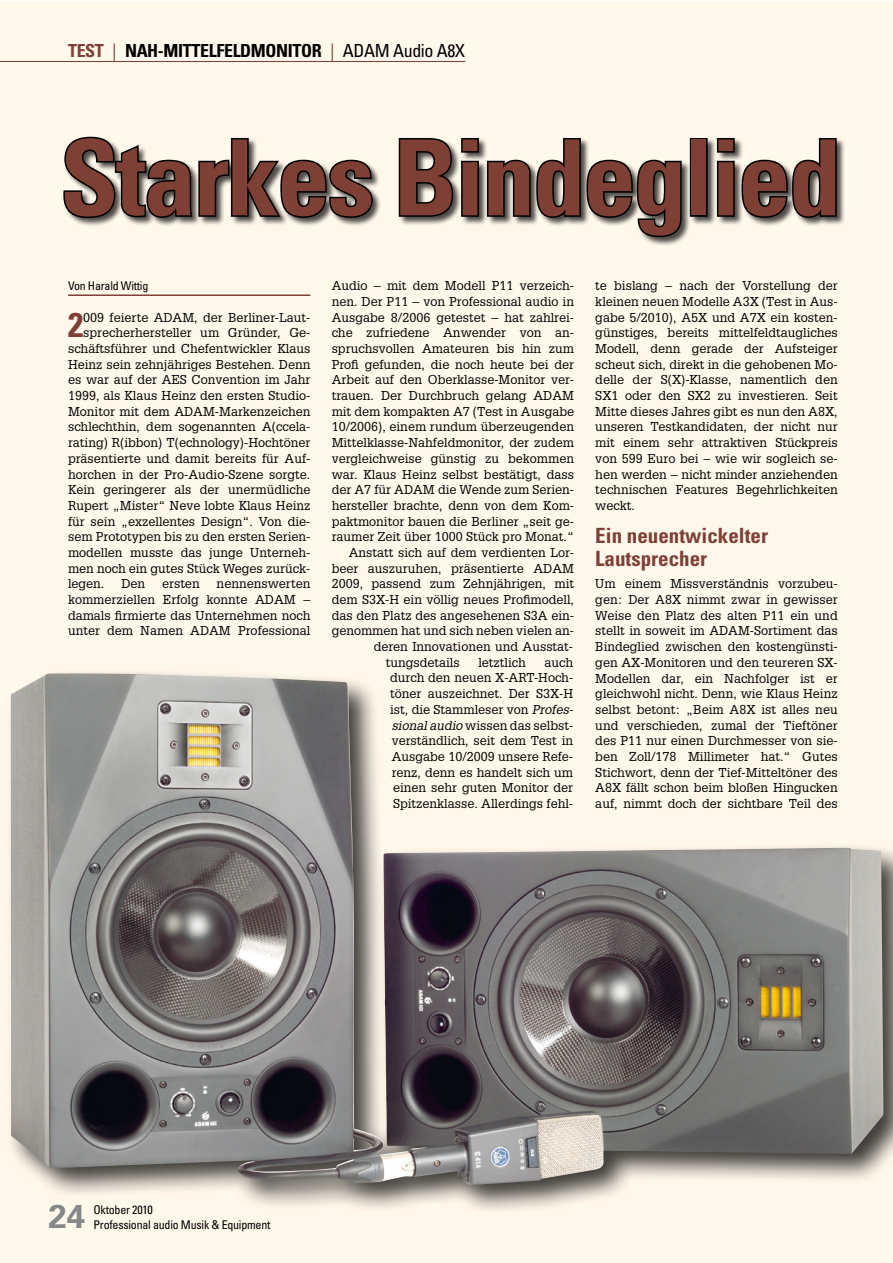
<style>
.page{position:relative;width:893px;height:1263px;background:#fff}
.page>*{position:absolute;margin:0;border:0;box-sizing:border-box;transform-origin:0 0}
.t1{font:700 condensed 105px "Univers LT";letter-spacing:-.02em;color:#7e4034}
.t2{font:700 condensed 34.35px "Univers LT";color:#7e4034}
.t3{font:700 33px "Univers LT";color:#87888a}
.t4{font:700 condensed 21px/22.5px "Univers LT";color:#7e4034}
.t5{font:700 condensed 18px "Univers LT";letter-spacing:-.02em;color:#000}
.t6{font:12.6px/15.8px "Glypha LT Std";color:#000;text-align:justify}
.t7{font:condensed 12px/14.4px "Univers LT";letter-spacing:-.02em;color:#000}
.s1{color:#7e4034}
.s2{font-weight:400;color:#7e4034}
.s3{font-weight:400}
.s4{font-style:italic}
</style>
<div class="page">
<div style="left:0;top:1px;width:892px;height:1262px;background:#fff8eb"></div>
<hr style="left:0;top:61px;width:466px;height:1px;background:#7e4034">
<div style="left:5px;top:667px;width:887px;height:549px;background:#000;opacity:.75"></div>
<img style="left:11px;top:673px;width:872px;height:512px">
<hr style="left:68px;top:294px;width:242px;height:2px;background:#7e4034">
<div style="left:63px;top:137px;width:782px;height:109px;background:#000;opacity:.7"></div>
<svg style="left:63px;top:136px;width:311px;height:84px"></svg>
<svg style="left:397px;top:137px;width:286px;height:102px"></svg>
<div style="left:690px;top:138px;width:18px;height:79px;border:3px solid #000"></div>
<svg style="left:715px;top:137px;width:123px;height:82px"></svg>
<h3 class="t5" style="left:68px;top:39px;width:399px"><span class="s1">TEST</span> <span class="s2">|</span> NAH-MITTELFELDMONITOR <span class="s2">|</span> <span class="s3">ADAM Audio A8X</span></h3>
<h1 class="t1" style="left:60px;top:114px;width:782px">Starkes Bindeglied</h1>
<p class="t7" style="left:68px;top:279px;width:82px">Von Harald Wittig</p>
<h2 class="t2" style="left:68px;top:304px;width:17px">2</h2>
<p class="t6" style="left:83px;top:309px;width:229px">009 feierte ADAM, der Berliner-Laut-</p>
<p class="t6" style="left:83px;top:325px;width:229px">sprecherhersteller um Gründer, Ge-</p>
<p class="t6" style="left:68px;top:340px;width:244px">schäftsführer und Chefentwickler Klaus</p>
<p class="t6" style="left:68px;top:356px;width:244px">Heinz sein zehnjähriges Bestehen. Denn</p>
<p class="t6" style="left:68px;top:372px;width:244px">es war auf der AES Convention im Jahr</p>
<p class="t6" style="left:68px;top:387px;width:244px">1999, als Klaus Heinz den ersten Studio-</p>
<p class="t6" style="left:68px;top:403px;width:244px">Monitor mit dem ADAM-Markenzeichen</p>
<p class="t6" style="left:68px;top:419px;width:244px">schlechthin, dem sogenannten A(ccela-</p>
<p class="t6" style="left:68px;top:434px;width:244px">rating) R(ibbon) T(echnology)-Hochtöner</p>
<p class="t6" style="left:68px;top:450px;width:244px">präsentierte und damit bereits für Auf-</p>
<p class="t6" style="left:68px;top:466px;width:244px">horchen in der Pro-Audio-Szene sorgte.</p>
<p class="t6" style="left:68px;top:482px;width:244px">Kein geringerer als der unermüdliche</p>
<p class="t6" style="left:68px;top:497px;width:244px">Rupert „Mister“ Neve lobte Klaus Heinz</p>
<p class="t6" style="left:68px;top:513px;width:244px">für sein „exzellentes Design“. Von die-</p>
<p class="t6" style="left:68px;top:529px;width:244px">sem Prototypen bis zu den ersten Serien-</p>
<p class="t6" style="left:68px;top:544px;width:244px">modellen musste das junge Unterneh-</p>
<p class="t6" style="left:68px;top:560px;width:244px">men noch ein gutes Stück Weges zurück-</p>
<p class="t6" style="left:68px;top:576px;width:38px">legen.</p>
<p class="t6" style="left:121px;top:576px;width:25px">Den</p>
<p class="t6" style="left:162px;top:576px;width:39px">ersten</p>
<p class="t6" style="left:68px;top:576px;width:244px;text-indent:149px">nennenswerten kommerziellen Erfolg konnte ADAM – damals firmierte das Unternehmen noch unter dem Namen ADAM Professional</p>
<p class="t6" style="left:332px;top:278px;width:244px">Audio – mit dem Modell P11 verzeich-</p>
<p class="t6" style="left:332px;top:293px;width:244px">nen. Der P11 – von Professional audio in</p>
<p class="t6" style="left:332px;top:309px;width:244px">Ausgabe 8/2006 getestet – hat zahlrei-</p>
<p class="t6" style="left:332px;top:325px;width:244px">che zufriedene Anwender von an-</p>
<p class="t6" style="left:332px;top:340px;width:244px">spruchsvollen Amateuren bis hin zum</p>
<p class="t6" style="left:332px;top:356px;width:244px">Profi gefunden, die noch heute bei der</p>
<p class="t6" style="left:332px;top:372px;width:244px">Arbeit auf den Oberklasse-Monitor ver-</p>
<p class="t6" style="left:332px;top:387px;width:244px">trauen. Der Durchbruch gelang ADAM</p>
<p class="t6" style="left:332px;top:403px;width:244px">mit dem kompakten A7 (Test in Ausgabe</p>
<p class="t6" style="left:332px;top:419px;width:244px">10/2006), einem rundum überzeugenden</p>
<p class="t6" style="left:332px;top:434px;width:244px">Mittelklasse-Nahfeldmonitor, der zudem</p>
<p class="t6" style="left:332px;top:450px;width:244px">vergleichweise günstig zu bekommen</p>
<p class="t6" style="left:332px;top:466px;width:244px">war. Klaus Heinz selbst bestätigt, dass</p>
<p class="t6" style="left:332px;top:482px;width:244px">der A7 für ADAM die Wende zum Serien-</p>
<p class="t6" style="left:332px;top:497px;width:244px">hersteller brachte, denn von dem Kom-</p>
<p class="t6" style="left:332px;top:513px;width:244px">paktmonitor bauen die Berliner „seit ge-</p>
<p class="t6" style="left:332px;top:529px;width:244px">raumer Zeit über 1000 Stück pro Monat.“</p>
<p class="t6" style="left:349px;top:544px;width:227px">Anstatt sich auf dem verdienten Lor-</p>
<p class="t6" style="left:332px;top:560px;width:244px">beer auszuruhen, präsentierte ADAM</p>
<p class="t6" style="left:332px;top:576px;width:244px">2009, passend zum Zehnjährigen, mit</p>
<p class="t6" style="left:332px;top:591px;width:244px">dem S3X-H ein völlig neues Profimodell,</p>
<p class="t6" style="left:332px;top:607px;width:244px">das den Platz des angesehenen S3A ein-</p>
<p class="t6" style="left:332px;top:623px;width:244px">genommen hat und sich neben vielen an-</p>
<p class="t6" style="left:374px;top:638px;width:201px">deren Innovationen und Ausstat-</p>
<p class="t6" style="left:386px;top:654px;width:75px">tungsdetails</p>
<p class="t6" style="left:478px;top:654px;width:49px">letztlich</p>
<p class="t6" style="left:390px;top:654px;width:185px;text-indent:154px">auch durch den neuen X-ART-Hoch&shy;töner auszeichnet. Der S3X-H ist, die Stammleser von <span class="s4">Profes&shy;sional audio</span> wissen das selbst&shy;verständlich, seit dem Test in Ausgabe 10/2009 unsere Refe&shy;renz, denn es handelt sich um einen sehr guten Monitor der Spitzenklasse. Allerdings fehl-</p>
<p class="t6" style="left:595px;top:278px;width:244px">te bislang – nach der Vorstellung der kleinen neuen Modelle A3X (Test in Aus&shy;gabe 5/2010), A5X und A7X ein kosten&shy;günstiges, bereits mittelfeldtaugliches Modell, denn gerade der Aufsteiger scheut sich, direkt in die gehobenen Mo&shy;delle der S(X)-Klasse, namentlich den SX1 oder den SX2 zu investieren. Seit Mitte dieses Jahres gibt es nun den A8X, unseren Testkandidaten, der nicht nur mit einem sehr attraktiven Stückpreis von 599 Euro bei – wie wir sogleich se&shy;hen werden – nicht minder anziehenden technischen Features Begehrlichkeiten weckt.</p>
<h3 class="t4" style="left:595px;top:524px;width:174px">Ein neuentwickelter<br>Lautsprecher</h3>
<p class="t6" style="left:595px;top:576px;width:244px">Um einem Missverständnis vorzubeu&shy;gen: Der A8X nimmt zwar in gewisser Weise den Platz des alten P11 ein und stellt in soweit im ADAM-Sortiment das Bindeglied zwischen den kostengünsti&shy;gen AX-Monitoren und den teureren SX-Modellen dar, ein Nachfolger ist er gleichwohl nicht. Denn, wie Klaus Heinz selbst betont: „Beim A8X ist alles neu und verschieden, zumal der Tieftöner des P11 nur einen Durchmesser von sie&shy;ben Zoll/178 Millimeter hat.“ Gutes Stichwort, denn der Tief-Mitteltöner des A8X fällt schon beim bloßen Hingucken auf, nimmt doch der sichtbare Teil des</p>
<h3 class="t3" style="left:48px;top:1197px;width:38px">24</h3>
<p class="t7" style="left:94px;top:1202px;width:178px">Oktober 2010<br>Professional audio Musik &amp; Equipment</p>
</div>
